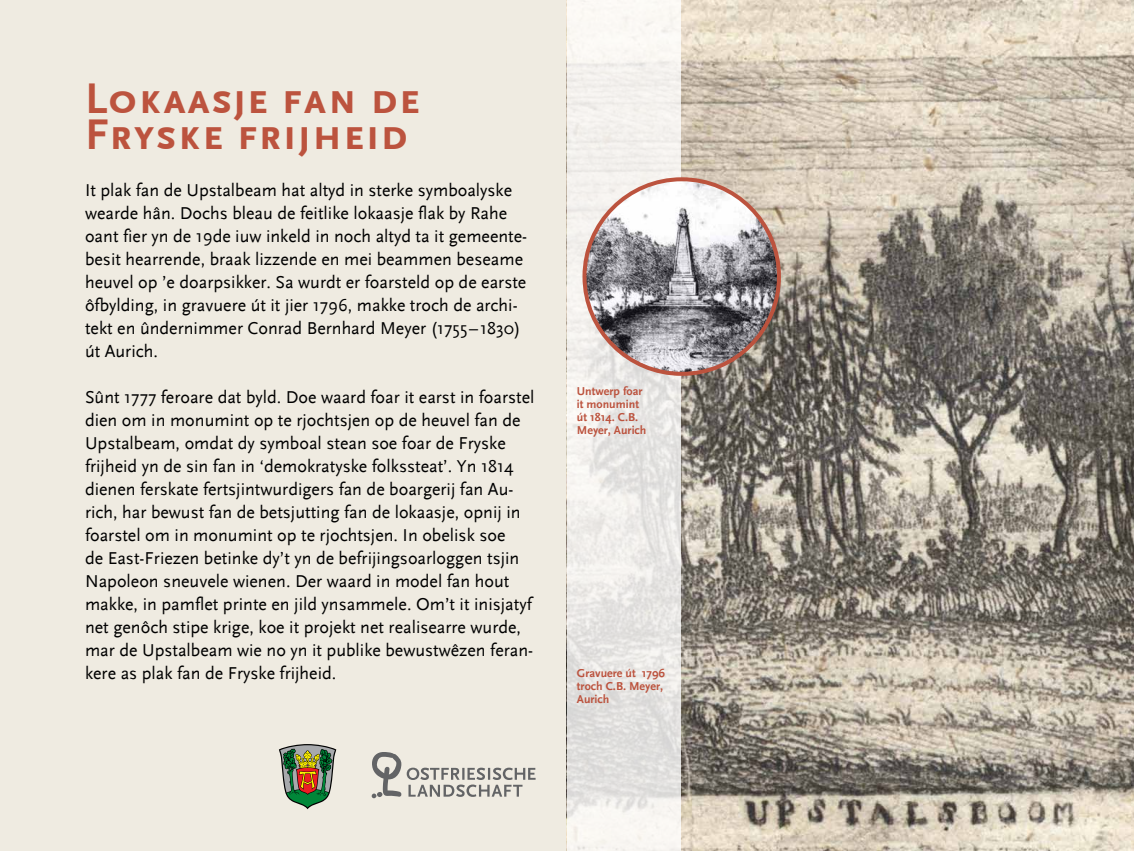
<style>
.page{position:relative;width:1134px;height:851px;background:#fff}
.page>*{position:absolute;margin:0;border:0;box-sizing:border-box;transform-origin:0 0}
.t1{font:700 45px/36px "Scala Sans Caps";letter-spacing:.02em;color:#bc533e}
.t2{font:18px/23px "Scala Sans";color:#000}
.t3{font:700 12px/13px "Scala Sans";color:#bc533e}
</style>
<div class="page">
<div style="left:0;top:0;width:1134px;height:850px;background:#efebe1"></div>
<svg style="left:371px;top:752px;width:165px;height:46px"></svg>
<svg style="left:279px;top:744px;width:57px;height:65px"></svg>
<img style="left:680px;top:0;width:454px;height:850px">
<svg style="left:567px;top:0;width:113px;height:850px;fill:#efedea"></svg>
<img style="left:584px;top:179px;width:195px;height:195px;border-radius:97px">
<div style="left:582px;top:177px;width:199px;height:199px;border:4px solid #bc533e;border-radius:50%"></div>
<h1 class="t1" style="left:85px;top:81px;width:337px">Lokaasje fan de<br>Fryske frijheid</h1>
<p class="t2" style="left:85px;top:179px;width:444px">It plak fan de Upstalbeam hat altyd in sterke symboalyske wearde hân. Dochs bleau de feitlike lokaasje flak by Rahe oant fier yn de 19de iuw inkeld in noch altyd ta it gemeente&shy;besit hearrende, braak lizzende en mei beammen beseame heuvel op ’e doarpsikker. Sa wurdt er foarsteld op de earste ôfbylding, in gravuere út it jier 1796, makke troch de archi&shy;tekt en ûndernimmer Conrad Bernhard Meyer (1755–1830) út Aurich.</p>
<p class="t2" style="left:85px;top:386px;width:451px">Sûnt 1777 feroare dat byld. Doe waard foar it earst in foarstel dien om in monumint op te rjochtsjen op de heuvel fan de Upstalbeam, omdat dy symboal stean soe foar de Fryske frijheid yn de sin fan in ‘demokratyske folkssteat’. Yn 1814 dienen ferskate fertsjintwurdigers fan de boargerij fan Au&shy;rich, har bewust fan de betsjutting fan de lokaasje, opnij in foarstel om in monumint op te rjochtsjen. In obelisk soe<br>de East-Friezen betinke dy’t yn de befrijingsoarloggen tsjin Napoleon sneuvele wienen. Der waard in model fan hout makke, in pamflet printe en jild ynsammele. Om’t it inisjatyf net genôch stipe krige, koe it projekt net realisearre wurde, mar de Upstalbeam wie no yn it publike bewustwêzen feran&shy;kere as plak fan de Fryske frijheid.</p>
<p class="t3" style="left:577px;top:385px;width:71px">Untwerp foar it monumint út 1814. C.B.<br>Meyer, Aurich</p>
<p class="t3" style="left:577px;top:666px;width:90px">Gravuere út 1796 troch C.B. Meyer,<br>Aurich</p>
</div>
